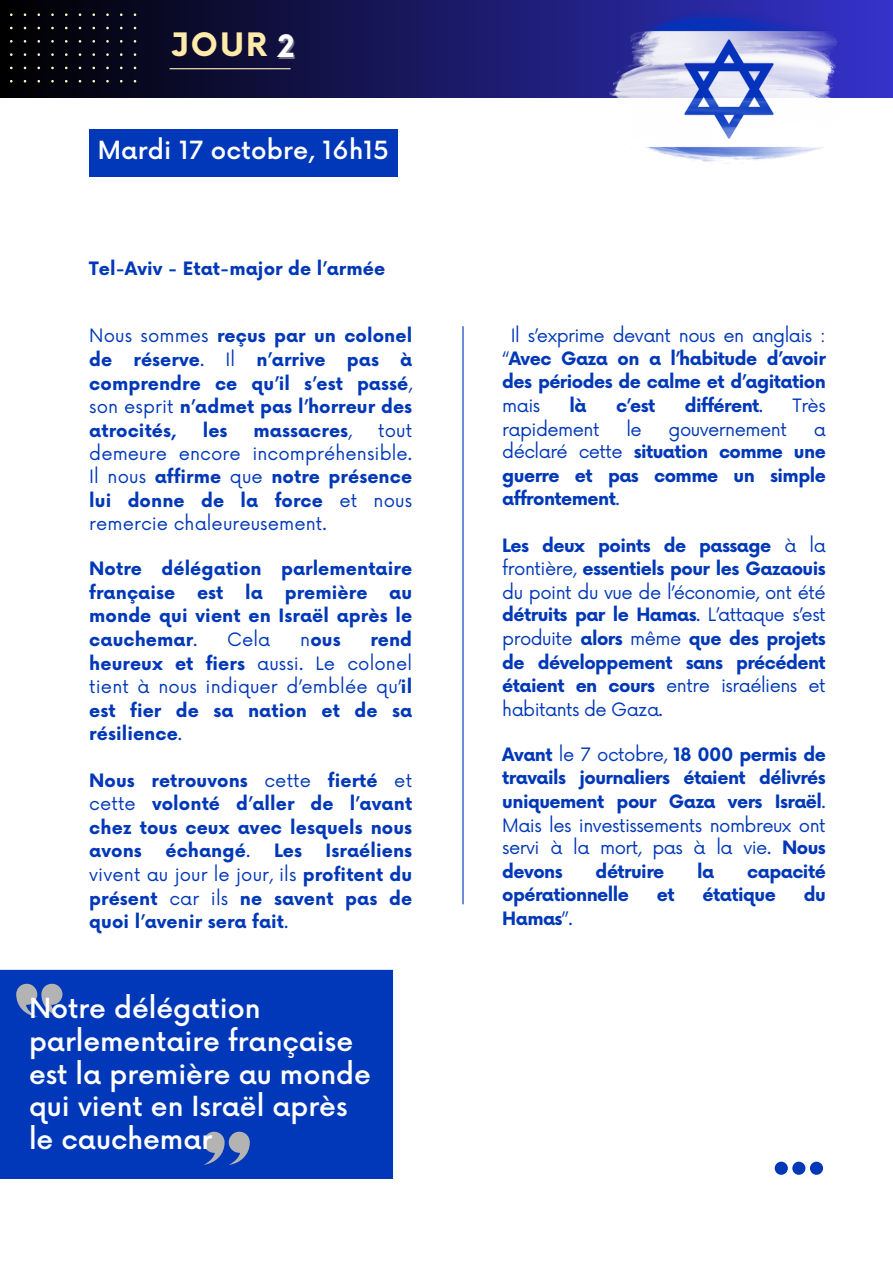
<style>
.page{position:relative;width:893px;height:1264px;background:#fff}
.page>*{position:absolute;margin:0;border:0;box-sizing:border-box;transform-origin:0 0}
.t1{font:700 72px "Now";color:#0038b8}
.t2{font:700 31.5px "Now";color:#ffeaa9}
.t3{font:500 27px/32.5px "Now";color:#fff}
.t4{font:500 24.45px "Now";letter-spacing:.01em;color:#fff}
.t5{font:700 18px/23.5px "Now";letter-spacing:.005em;color:#0038b8;text-align:justify}
.t6{font:18px/23.2px "Now";letter-spacing:.005em;color:#0038b8;text-align:justify}
.t7{font:700 18px "Now";letter-spacing:-.03em;color:#0038b8}
.t8{font:18px "Now";letter-spacing:-.03em;color:#0038b8}
.s1{font-size:30.15px;color:rgb(255 255 255/.4)}
.s2{font-weight:400}
.s3{font-weight:700}
</style>
<div class="page">
<div style="left:0;top:0;width:892px;height:97px;background:linear-gradient(to right,#000,#3432cb)"></div>
<hr style="left:170px;top:68px;width:120px;height:1px;background:#fff3c2">
<svg style="left:10px;top:13px;width:126px;height:70px;background:#0d0c16"></svg>
<div style="left:89px;top:129px;width:308px;height:48px;background:#0038b9"></div>
<hr style="left:462px;top:326px;width:1px;height:578px;background:#0038b8">
<div style="left:0;top:969px;width:393px;height:210px;background:#0038b9"></div>
<svg style="left:203px;top:1131px;width:47px;height:33px"></svg>
<svg style="left:16px;top:983px;width:47px;height:33px"></svg>
<img style="left:609px;top:9px;width:240px;height:155px">
<p class="t2" style="left:171px;top:28px;width:127px">JOUR <span class="s1">2</span></p>
<p class="t4" style="left:98px;top:137px;width:292px">Mardi 17 octobre, 16h15</p>
<p class="t5" style="left:89px;top:258px;width:297px">Tel-Aviv - Etat-major de l’armée</p>
<p class="t5" style="left:89px;top:325px;width:324px"><span class="s2">Nous sommes</span> reçus par un colonel de réserve<span class="s2">. Il</span> n’arrive pas à comprendre ce qu’il s’est passé<span class="s2">, son esprit</span> n’admet pas l’horreur des atrocités,</p>
<p class="t5" style="left:203px;top:419px;width:26px">les</p>
<p class="t5" style="left:253px;top:419px;width:100px">massacres<span class="s2">,</span></p>
<p class="t6" style="left:89px;top:419px;width:324px;text-indent:289px">tout demeure encore incompréhensible.<br>Il nous <span class="s3">affirme</span> que <span class="s3">notre présence lui donne de la force</span> et nous remercie chaleureusement.</p>
<p class="t5" style="left:89px;top:558px;width:324px">Notre délégation parlementaire française est la première au monde qui vient en Israël après le cauchemar<span class="s2">.</span></p>
<p class="t6" style="left:227px;top:628px;width:45px">Cela</p>
<p class="t5" style="left:300px;top:629px;width:42px"><span class="s2">n</span>ous</p>
<p class="t5" style="left:89px;top:629px;width:324px;text-indent:281px">rend heureux et fiers <span class="s2">aussi. Le colonel tient à nous indiquer d’emblée qu’</span>il est fier de sa nation et de sa résilience<span class="s2">.</span></p>
<p class="t5" style="left:89px;top:769px;width:324px">Nous retrouvons <span class="s2">cette</span> fierté <span class="s2">et cette</span> volonté d’aller de l’avant chez tous ceux avec lesquels nous avons</p>
<p class="t5" style="left:89px;top:840px;width:324px;text-indent:236px">Israéliens <span class="s2">vivent au jour le jour, ils</span> profitent du présent <span class="s2">car ils</span> ne savent pas de quoi l’avenir sera fait<span class="s2">.</span></p>
<p class="t5" style="left:165px;top:840px;width:86px">échangé<span class="s2">.</span></p>
<p class="t5" style="left:274px;top:840px;width:30px">Les</p>
<p class="t3" style="left:29px;top:993px;width:343px">Notre délégation parlementaire française est la première au monde qui vient en Israël après le cauchemar</p>
<p class="t5" style="left:502px;top:325px;width:325px;text-indent:8px"><span class="s2">Il s’exprime devant nous en anglais : “</span>Avec Gaza on a l’habitude d’avoir des périodes de calme et d’agitation <span class="s2">mais</span></p>
<p class="t5" style="left:569px;top:395px;width:19px">là</p>
<p class="t5" style="left:616px;top:395px;width:41px">c’est</p>
<p class="t7" style="left:684px;top:396px;width:80px">différent<span class="s2">.</span></p>
<p class="t6" style="left:792px;top:395px;width:35px">Très</p>
<p class="t8" style="left:502px;top:419px;width:99px">rapidement</p>
<p class="t6" style="left:626px;top:418px;width:17px">le</p>
<p class="t8" style="left:668px;top:419px;width:120px">gouvernement</p>
<p class="t5" style="left:502px;top:418px;width:325px;text-indent:311px"><span class="s2">a déclaré cette</span> situation comme une guerre et pas comme un simple affrontement<span class="s2">.</span></p>
<p class="t5" style="left:502px;top:534px;width:325px">Les deux points de passage <span class="s2">à la frontière,</span> essentiels pour les Gazaouis <span class="s2">du point du vue de l’économie, ont été </span>détruits par le Hamas<span class="s2">. L’attaque s’est produite</span> alors <span class="s2">même</span> que des projets de développement sans précédent étaient en cours <span class="s2">entre israéliens et habitants de Gaza.</span></p>
<p class="t5" style="left:502px;top:743px;width:325px">Avant <span class="s2">le 7 octobre,</span> 18 000 permis de travails journaliers étaient délivrés uniquement pour Gaza vers Israël<span class="s2">.<br>Mais les investissements nombreux ont servi à la mort, pas à la vie.</span> Nous devons</p>
<p class="t7" style="left:595px;top:861px;width:70px">détruire</p>
<p class="t5" style="left:697px;top:860px;width:19px">la</p>
<p class="t7" style="left:747px;top:861px;width:80px">capacité</p>
<p class="t7" style="left:502px;top:885px;width:128px">opérationnelle</p>
<p class="t5" style="left:657px;top:884px;width:19px">et</p>
<p class="t7" style="left:702px;top:885px;width:75px">étatique</p>
<p class="t5" style="left:803px;top:884px;width:24px">du</p>
<p class="t5" style="left:502px;top:907px;width:72px">Hamas<span class="s2">”.</span></p>
<p class="t1" style="left:769px;top:1109px;width:61px">...</p>
</div>
